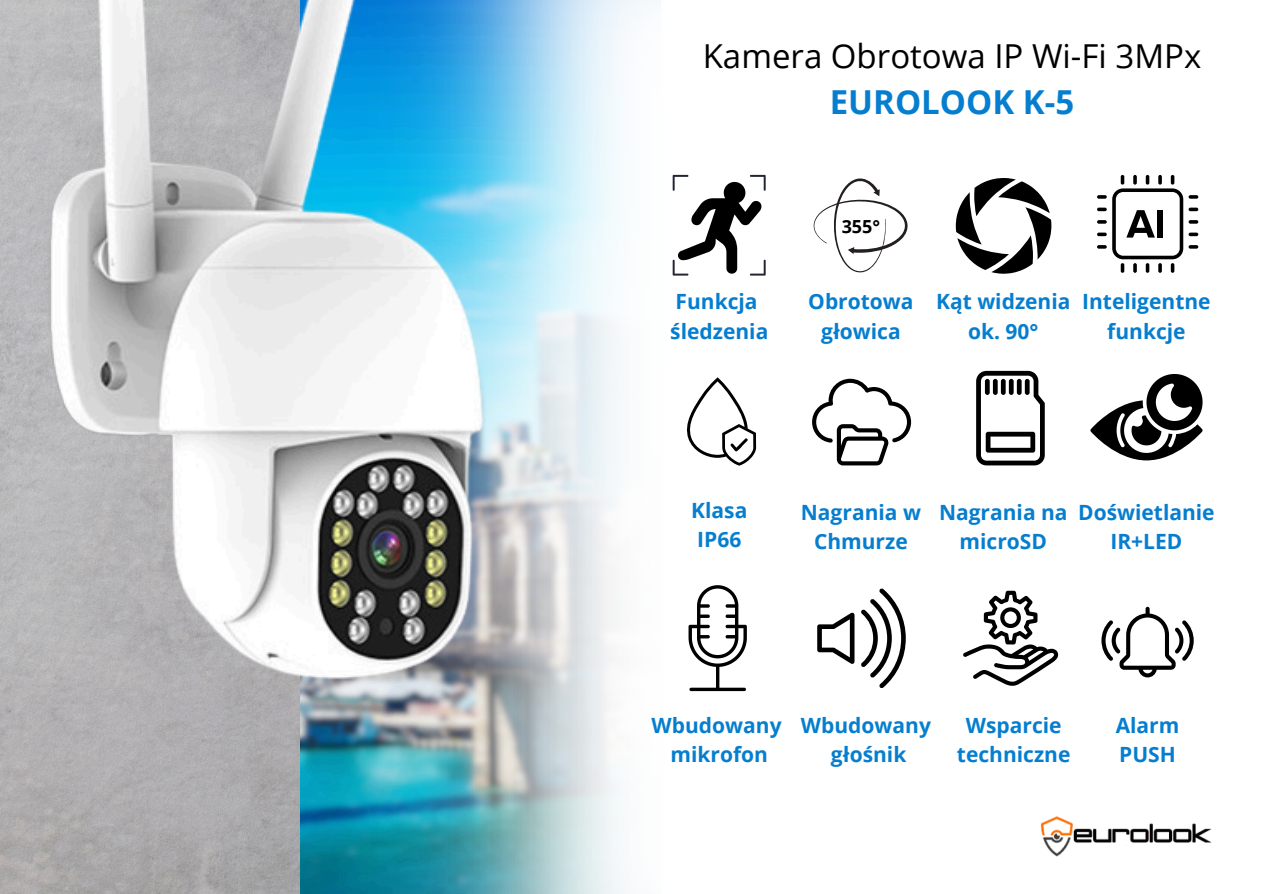
<style>
.page{position:relative;width:1263px;height:894px;background:#fff}
.page>*{position:absolute;margin:0;border:0;box-sizing:border-box;transform-origin:0 0}
.t1{font:33px/46.2px "Open Sans";color:#000;text-align:center}
.t2{font:700 21px/29.2px "Open Sans";color:#067ecf;text-align:center}
.t3{font:700 18px "Open Sans";color:#000}
.s1{font-weight:700;color:#067ecf}
</style>
<div class="page">
<img style="left:0;top:716px;width:300px;height:177px">
<img style="left:352px;top:222px;width:678px;height:671px">
<svg style="left:909px;top:222px;width:2px;height:53px"></svg>
<svg style="left:956px;top:178px;width:95px;height:96px"></svg>
<svg style="left:1097px;top:175px;width:101px;height:98px"></svg>
<svg style="left:909px;top:378px;width:2px;height:87px"></svg>
<svg style="left:976px;top:371px;width:69px;height:94px"></svg>
<svg style="left:1090px;top:374px;width:112px;height:86px"></svg>
<svg style="left:963px;top:590px;width:95px;height:96px"></svg>
<svg style="left:1101px;top:606px;width:93px;height:71px"></svg>
<img style="left:1040px;top:816px;width:172px;height:41px">
<img style="left:0;top:0;width:909px;height:716px">
<p class="t1" style="left:703px;top:32px;width:500px">Kamera Obrotowa IP Wi-Fi 3MPx<br><span class="s1">EUROLOOK K-5</span></p>
<p class="t3" style="left:842px;top:214px;width:40px">355°</p>
<h2 class="t2" style="left:670px;top:286px;width:100px;text-align:left">Funkcja śledzenia</h2>
<p class="t2" style="left:808px;top:286px;width:107px">Obrotowa głowica</p>
<h2 class="t2" style="left:936px;top:286px;width:136px">Kąt widzenia ok. 90°</h2>
<p class="t2" style="left:1082px;top:286px;width:130px">Inteligentne funkcje</p>
<p class="t2" style="left:691px;top:494px;width:58px;text-align:left">Klasa<br>IP66</p>
<p class="t2" style="left:801px;top:497px;width:122px">Nagrania w<br>Chmurze</p>
<p class="t2" style="left:939px;top:497px;width:130px">Nagrania na microSD</p>
<p class="t2" style="left:1078px;top:497px;width:138px">Doświetlanie<br>IR+LED</p>
<p class="t2" style="left:652px;top:709px;width:132px">Wbudowany mikrofon</p>
<h2 class="t2" style="left:801px;top:709px;width:132px">Wbudowany głośnik</h2>
<p class="t2" style="left:957px;top:709px;width:115px">Wsparcie techniczne</p>
<h2 class="t2" style="left:1116px;top:709px;width:65px;text-align:left">Alarm<br>PUSH</h2>
</div>
